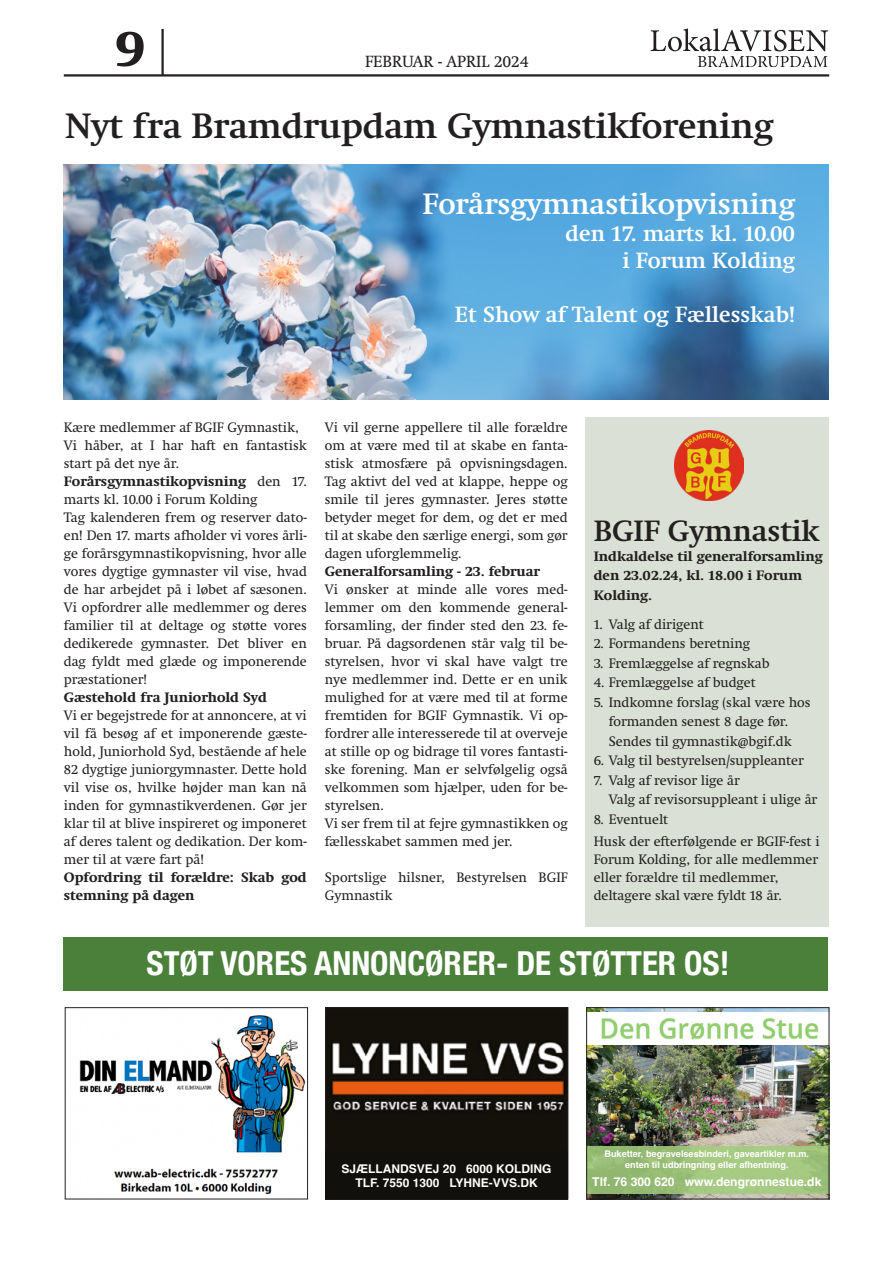
<style>
.page{position:relative;width:893px;height:1263px;background:#fff}
.page>*{position:absolute;margin:0;border:0;box-sizing:border-box;transform-origin:0 0}
.t1{font:700 52.5px "Swift Neue LT Pro";color:#231f20}
.t2{font:600 36px "Swift Neue LT Pro";letter-spacing:-.005em;color:#231f20}
.t3{font:700 condensed 33px "Helvetica Neue";color:#fff}
.t4{font:600 30px "Swift Neue LT Pro";color:#fff}
.t5{font:600 30px "Swift Neue LT Pro";letter-spacing:-.005em;color:#231f20}
.t6{font:600 22.5px/27px "Swift Neue LT Pro";color:#fff;text-align:right}
.t7{font:16.5px "Swift Neue LT Pro";color:#231f20}
.t8{font:13.95px/18px "Swift Neue LT Pro";color:#231f20}
.t9{font:700 13.95px/19.5px "Swift Neue LT Pro";color:#231f20}
.t10{font:700 12.15px "Helvetica";color:#fff}
.t11{font:700 12px/14.4px "Helvetica";color:#fff;text-align:center}
.t12{font:700 9.15px/10.9px "Helvetica";color:#fff;text-align:center}
.s1{font-weight:700}
</style>
<div class="page">
<hr style="left:64px;top:74px;width:765px;height:3px;background:#231f20">
<hr style="left:161px;top:29px;width:3px;height:47px;background:#231f20">
<svg style="left:651px;top:29px;width:177px;height:38px"></svg>
<img style="left:79px;top:1015px;width:227px;height:180px">
<div style="left:65px;top:1007px;width:243px;height:192px;border:1px solid #231f20"></div>
<img style="left:327px;top:1009px;width:239px;height:142px">
<div style="left:325px;top:1007px;width:243px;height:192px;border:1px solid #231f20"></div>
<img style="left:588px;top:1009px;width:239px;height:188px">
<img style="left:588px;top:1013px;width:239px;height:31px">
<svg style="left:588px;top:1146px;width:239px;height:48px;fill:#a1c57d"></svg>
<div style="left:586px;top:1007px;width:243px;height:192px;border:1px solid #231f20"></div>
<div style="left:63px;top:937px;width:765px;height:54px;background:#4b803a"></div>
<div style="left:586px;top:418px;width:243px;height:509px;background:#dae0d5"></div>
<img style="left:674px;top:431px;width:69px;height:69px">
<img style="left:64px;top:164px;width:765px;height:236px">
<div style="left:325px;top:1151px;width:243px;height:48px;background:#12100c"></div>
<h1 class="t1" style="left:115px;top:18px;width:32px">9</h1>
<p class="t7" style="left:365px;top:52px;width:165px">FEBRUAR - APRIL 2024</p>
<h2 class="t2" style="left:65px;top:105px;width:710px">Nyt fra Bramdrupdam Gymnastikforening</h2>
<h3 class="t4" style="left:422px;top:186px;width:374px">Forårsgymnastikopvisning</h3>
<h3 class="t6" style="left:566px;top:220px;width:231px">den 17. marts kl. 10.00 i Forum Kolding</h3>
<h3 class="t6" style="left:455px;top:301px;width:342px">Et Show af Talent og Fællesskab!</h3>
<p class="t8" style="left:64px;top:418px;width:244px">Kære medlemmer af BGIF Gymnastik, Vi håber, at I har haft en fantastisk start på det nye år.<br><span class="s1">Forårsgymnastikopvisning</span> den 17. marts kl. 10.00 i Forum Kolding<br>Tag kalenderen frem og reserver dato&shy;en! Den 17. marts afholder vi vores årli&shy;ge forårsgymnastikopvisning, hvor alle vores dygtige gymnaster vil vise, hvad de har arbejdet på i løbet af sæsonen.<br>Vi opfordrer alle medlemmer og deres familier til at deltage og støtte vores dedikerede gymnaster. Det bliver en dag fyldt med glæde og imponerende præstationer!</p>
<p class="t9" style="left:64px;top:687px;width:205px">Gæstehold fra Juniorhold Syd</p>
<p class="t8" style="left:64px;top:706px;width:244px;text-align:justify">Vi er begejstrede for at annoncere, at vi vil få besøg af et imponerende gæste&shy;hold, Juniorhold Syd, bestående af hele 82 dygtige juniorgymnaster. Dette hold vil vise os, hvilke højder man kan nå inden for gymnastikverdenen. Gør jer klar til at blive inspireret og imponeret af deres talent og dedikation. Der kom&shy;mer til at være fart på!</p>
<p class="t9" style="left:64px;top:868px;width:244px;line-height:18px">Opfordring til forældre: Skab god stemning på dagen</p>
<p class="t8" style="left:325px;top:418px;width:244px;text-align:justify">Vi vil gerne appellere til alle forældre om at være med til at skabe en fanta&shy;stisk atmosfære på opvisningsdagen.<br>Tag aktivt del ved at klappe, heppe og smile til jeres gymnaster. Jeres støtte betyder meget for dem, og det er med til at skabe den særlige energi, som gør dagen uforglemmelig.</p>
<p class="t9" style="left:325px;top:561px;width:217px">Generalforsamling - 23. februar</p>
<p class="t8" style="left:325px;top:580px;width:244px">Vi ønsker at minde alle vores med&shy;lemmer om den kommende general&shy;forsamling, der finder sted den 23. fe&shy;bruar. På dagsordenen står valg til be&shy;styrelsen, hvor vi skal have valgt tre nye medlemmer ind. Dette er en unik mulighed for at være med til at forme fremtiden for BGIF Gymnastik. Vi op&shy;fordrer alle interesserede til at overveje at stille op og bidrage til vores fantasti&shy;ske forening. Man er selvfølgelig også velkommen som hjælper, uden for be&shy;styrelsen.<br>Vi ser frem til at fejre gymnastikken og fællesskabet sammen med jer.</p>
<p class="t8" style="left:325px;top:868px;width:244px">Sportslige hilsner, Bestyrelsen BGIF<br>Gymnastik</p>
<h3 class="t5" style="left:594px;top:514px;width:227px">BGIF Gymnastik</h3>
<p class="t9" style="left:594px;top:546px;width:231px">Indkaldelse til generalforsamling den 23.02.24, kl. 18.00 i Forum<br>Kolding.</p>
<p class="t8" style="left:594px;top:615px;width:112px">1. Valg af dirigent</p>
<p class="t8" style="left:594px;top:634px;width:158px">2. Formandens beretning</p>
<p class="t8" style="left:594px;top:654px;width:177px">3. Fremlæggelse af regnskab</p>
<p class="t8" style="left:594px;top:673px;width:164px">4. Fremlæggelse af budget</p>
<p class="t8" style="left:594px;top:692px;width:218px;line-height:19.5px;text-align:center">5. Indkomne forslag (skal være hos formanden senest 8 dage før.<br>Sendes til gymnastik@bgif.dk</p>
<p class="t8" style="left:594px;top:751px;width:212px">6. Valg til bestyrelsen/suppleanter</p>
<p class="t8" style="left:609px;top:770px;width:210px;line-height:19.5px;text-indent:-15px">7. Valg af revisor lige år<br>Valg af revisorsuppleant i ulige år</p>
<p class="t8" style="left:594px;top:808px;width:227px;line-height:22.2px">8. Eventuelt<br>Husk der efterfølgende er BGIF-fest i</p>
<p class="t8" style="left:594px;top:850px;width:226px">Forum Kolding, for alle medlemmer eller forældre til medlemmer, deltagere skal være fyldt 18 år.</p>
<h3 class="t3" style="left:147px;top:936px;width:584px">STØT VORES ANNONCØRER- DE STØTTER OS!</h3>
<p class="t11" style="left:341px;top:1162px;width:212px">SJÆLLANDSVEJ 20 6000 KOLDING<br>TLF. 7550 1300 LYHNE-VVS.DK</p>
<p class="t12" style="left:604px;top:1149px;width:206px">Buketter, begravelsesbinderi, gaveartikler m.m. enten til udbringning eller afhentning.</p>
<p class="t10" style="left:592px;top:1175px;width:231px">Tlf. 76 300 620 www.dengrønnestue.dk</p>
</div>
